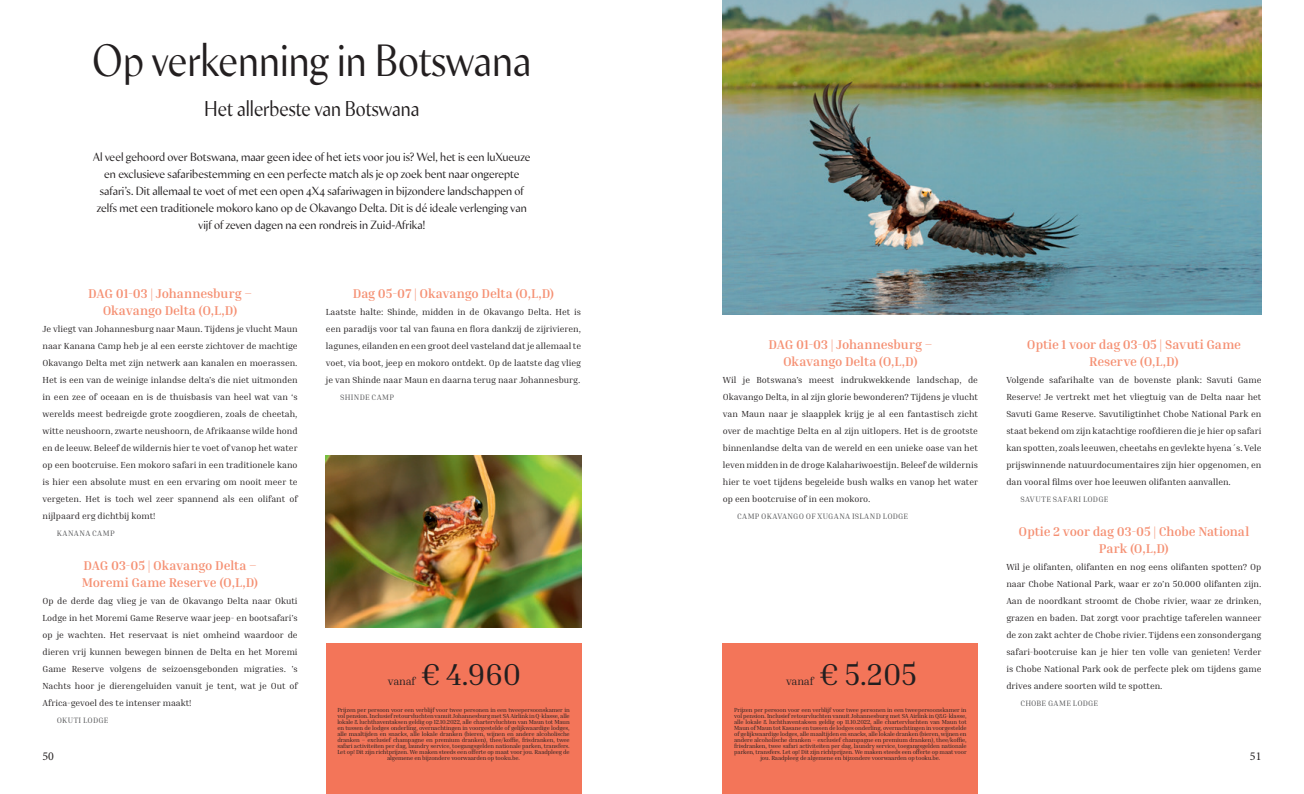
<style>
.page{position:relative;width:1304px;height:794px;background:#fff}
.page>*{position:absolute;margin:0;border:0;box-sizing:border-box;transform-origin:0 0}
.t1{font:42px "Min Sans";color:#231f20;scale:.9 1}
.t2{font:31px "Inria Serif";letter-spacing:-.02em;color:#231f20}
.t3{font:20px "Min Sans";color:#231f20;scale:.9 1}
.t4{font:700 13px/17px "Inria Serif";letter-spacing:-.01em;color:#f59073;text-align:center}
.t5{font:12px "Minion Pro";color:#231f20}
.t6{font:11px/17px "Min Sans";color:#231f20;text-align:center}
.t7{font:11px "Inria Serif";letter-spacing:-.02em;color:#231f20}
.t8{font:9px/17px "Inria Serif";color:#231f20;text-align:justify}
.t9{font:8px "Inria Serif";letter-spacing:.045em;color:#57585a}
.t10{font:8px "Inria Serif";letter-spacing:.02em;color:#57585a}
.t11{font:6px/6px "Inria Serif";letter-spacing:-.02em;color:#231f20;text-align:center}
</style>
<div class="page">
<div style="left:326px;top:643px;width:255px;height:151px;background:#f37559"></div>
<div style="left:723px;top:643px;width:255px;height:151px;background:#f37559"></div>
<img style="left:326px;top:455px;width:255px;height:172px">
<img style="left:723px;top:0;width:538px;height:315px">
<h1 class="t1" style="left:92px;top:36px;width:489px">Op verkenning in Botswana</h1>
<h3 class="t3" style="left:204px;top:97px;width:241px">Het allerbeste van Botswana</h3>
<p class="t6" style="left:93px;top:149px;width:439px">Al veel gehoord over Botswana, maar geen idee of het iets voor jou is? Wel, het is een luXueuze en exclusieve safaribestemming en een perfecte match als je op zoek bent naar ongerepte safari’s. Dit allemaal te voet of met een open 4X4 safariwagen in bijzondere landschappen of zelfs met een traditionele mokoro kano op de Okavango Delta. Dit is dé ideale verlenging van vijf of zeven dagen na een rondreis in Zuid-Afrika!</p>
<h3 class="t4" style="left:353px;top:284px;width:203px">Dag 05-07 | Okavango Delta (O,L,D)</h3>
<p class="t8" style="left:326px;top:303px;width:257px">Laatste halte: Shinde, midden in de Okavango Delta. Het is een paradijs voor tal van fauna en flora dankzij de zijrivieren, lagunes, eilanden en een groot deel vasteland dat je allemaal te voet, via boot, jeep en mokoro ontdekt. Op de laatste dag vlieg je van Shinde naar Maun en daarna terug naar Johannesburg.</p>
<p class="t9" style="left:340px;top:392px;width:55px">SHINDE CAMP</p>
<h3 class="t4" style="left:88px;top:284px;width:165px">DAG 01-03 | Johannesburg –<br>Okavango Delta (O,L,D)</h3>
<p class="t8" style="left:43px;top:320px;width:257px">Je vliegt van Johannesburg naar Maun. Tijdens je vlucht Maun naar Kanana Camp heb je al een eerste zichtover de machtige Okavango Delta met zijn netwerk aan kanalen en moerassen.<br>Het is een van de weinige inlandse delta’s die niet uitmonden in een zee of oceaan en is de thuisbasis van heel wat van ‘s werelds meest bedreigde grote zoogdieren, zoals de cheetah, witte neushoorn, zwarte neushoorn, de Afrikaanse wilde hond en de leeuw. Beleef de wildernis hier te voet of vanop het water op een bootcruise. Een mokoro safari in een traditionele kano is hier een absolute must en een ervaring om nooit meer te vergeten. Het is toch wel zeer spannend als een olifant of nijlpaard erg dichtbij komt!</p>
<p class="t9" style="left:57px;top:528px;width:60px">KANANA CAMP</p>
<h3 class="t4" style="left:82px;top:556px;width:178px;text-align:left">DAG 03-05 | Okavango Delta –<br>Moremi Game Reserve (O,L,D)</h3>
<p class="t8" style="left:43px;top:592px;width:257px">Op de derde dag vlieg je van de Okavango Delta naar Okuti Lodge in het Moremi Game Reserve waar jeep- en bootsafari’s op je wachten. Het reservaat is niet omheind waardoor de dieren vrij kunnen bewegen binnen de Delta en het Moremi Game Reserve volgens de seizoensgebonden migraties. ’s Nachts hoor je dierengeluiden vanuit je tent, wat je Out of Africa-gevoel des te intenser maakt!</p>
<p class="t9" style="left:57px;top:715px;width:53px">OKUTI LODGE</p>
<h3 class="t4" style="left:1027px;top:335px;width:216px">Optie 1 voor dag 03-05 | Savuti Game<br>Reserve (O,L,D)</h3>
<p class="t8" style="left:1006px;top:371px;width:257px">Volgende safarihalte van de bovenste plank: Savuti Game Reserve! Je vertrekt met het vliegtuig van de Delta naar het Savuti Game Reserve. Savutiligtinhet Chobe National Park en staat bekend om zijn katachtige roofdieren die je hier op safari kan spotten, zoals leeuwen, cheetahs en gevlekte hyena´s. Vele prijswinnende natuurdocumentaires zijn hier opgenomen, en dan vooral films over hoe leeuwen olifanten aanvallen.</p>
<p class="t9" style="left:1020px;top:494px;width:89px">SAVUTE SAFARI LODGE</p>
<h3 class="t4" style="left:1018px;top:522px;width:232px">Optie 2 voor dag 03-05 | Chobe National<br>Park (O,L,D)</h3>
<p class="t8" style="left:1006px;top:558px;width:257px">Wil je olifanten, olifanten en nog eens olifanten spotten? Op naar Chobe National Park, waar er zo’n 50.000 olifanten zijn.<br>Aan de noordkant stroomt de Chobe rivier, waar ze drinken, grazen en baden. Dat zorgt voor prachtige taferelen wanneer de zon zakt achter de Chobe rivier. Tijdens een zonsondergang safari-bootcruise kan je hier ten volle van genieten! Verder is Chobe National Park ook de perfecte plek om tijdens game drives andere soorten wild te spotten.</p>
<p class="t10" style="left:1020px;top:698px;width:79px">CHOBE GAME LODGE</p>
<h3 class="t4" style="left:768px;top:335px;width:165px">DAG 01-03 | Johannesburg –<br>Okavango Delta (O,L,D)</h3>
<p class="t8" style="left:723px;top:371px;width:257px">Wil je Botswana’s meest indrukwekkende landschap, de Okavango Delta, in al zijn glorie bewonderen? Tijdens je vlucht van Maun naar je slaapplek krijg je al een fantastisch zicht over de machtige Delta en al zijn uitlopers. Het is de grootste binnenlandse delta van de wereld en een unieke oase van het leven midden in de droge Kalahariwoestijn. Beleef de wildernis hier te voet tijdens begeleide bush walks en vanop het water op een bootcruise of in een mokoro.</p>
<p class="t9" style="left:737px;top:511px;width:173px">CAMP OKAVANGO OF XUGANA ISLAND LODGE</p>
<h2 class="t2" style="left:820px;top:655px;width:99px">€ 5.205</h2>
<p class="t11" style="left:734px;top:706px;width:234px">Prijzen per persoon voor een verblijf voor twee personen in een tweepersoonskamer in vol pension. Inclusief retourvluchten vanuit Johannesburg met SA Airlink in Q&amp;G-klasse, alle lokale &amp; luchthaventaksen geldig op 11.10.2022, alle chartervluchten van Maun tot Maun of Maun tot Kasane en tussen de lodges onderling, overnachtingen in voorgestelde of gelijkwaardige lodges, alle maaltijden en snacks, alle lokale dranken (bieren, wijnen en andere alcoholische dranken – exclusief champagne en premium dranken), thee/koffie, frisdranken, twee safari activiteiten per dag, laundry service, toegangsgelden nationale parken, transfers. Let op! Dit zijn richtprijzen. We maken steeds een offerte op maat voor jou. Raadpleeg de algemene en bijzondere voorwaarden op tooku.be.</p>
<h2 class="t2" style="left:422px;top:655px;width:101px">€ 4.960</h2>
<p class="t11" style="left:337px;top:706px;width:234px">Prijzen per persoon voor een verblijf voor twee personen in een tweepersoonskamer in vol pension. Inclusief retourvluchten vanuit Johannesburg met SA Airlink in Q-klasse, alle lokale &amp; luchthaventaksen geldig op 12.10.2022, alle chartervluchten van Maun tot Maun en tussen de lodges onderling, overnachtingen in voorgestelde of gelijkwaardige lodges, alle maaltijden en snacks, alle lokale dranken (bieren, wijnen en andere alcoholische dranken – exclusief champagne en premium dranken), thee/koffie, frisdranken, twee safari activiteiten per dag, laundry service, toegangsgelden nationale parken, transfers.<br>Let op! Dit zijn richtprijzen. We maken steeds een offerte op maat voor jou. Raadpleeg de algemene en bijzondere voorwaarden op tooku.be.</p>
<p class="t7" style="left:388px;top:674px;width:29px">vanaf</p>
<p class="t7" style="left:786px;top:674px;width:29px">vanaf</p>
<h3 class="t5" style="left:43px;top:748px;width:13px">50</h3>
<h3 class="t5" style="left:1250px;top:748px;width:13px">51</h3>
</div>
